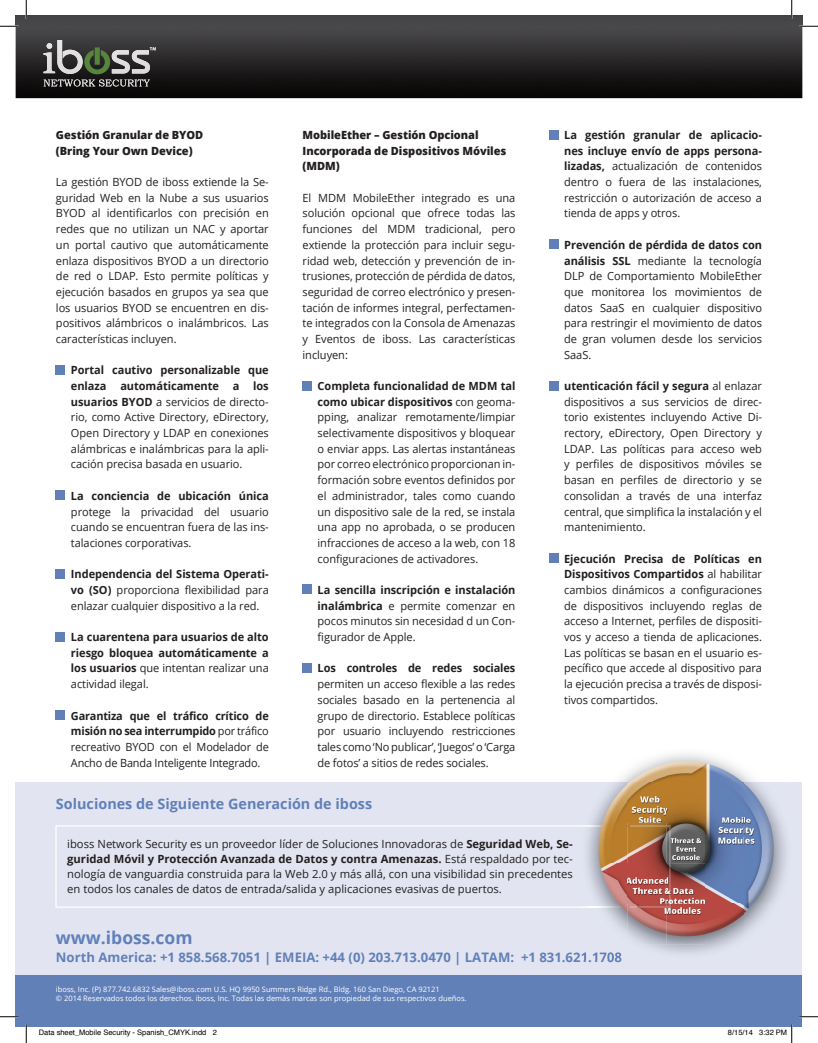
<style>
.page{position:relative;width:818px;height:1043px;background:#fff}
.page>*{position:absolute;margin:0;border:0;box-sizing:border-box;transform-origin:0 0}
.t1{font:700 17.5px "Open Sans";color:#6180b8}
.t2{font:700 14.38px "Open Sans";color:#6180b8}
.t3{font:700 13.12px "Open Sans";color:#6180b8}
.t4{font:11.25px/15.6px "Open Sans";letter-spacing:-.005em;color:#231f20;text-align:justify}
.t5{font:700 11.25px/15.6px "Open Sans";letter-spacing:-.005em;color:#231f20;text-align:justify}
.t6{font:800 11.25px/15.6px "Open Sans";letter-spacing:-.005em;color:#231f20}
.t7{font:7.5px/9px "Open Sans";color:#fff}
.t8{font:7.5px "Helvetica";color:#000}
.s1{font-weight:700}
.s2{font-weight:400}
</style>
<div class="page">
<img style="left:16px;top:16px;width:786px;height:82px">
<div style="left:56px;top:365px;width:9px;height:9px;background:#6180b8"></div>
<div style="left:56px;top:491px;width:9px;height:9px;background:#6180b8"></div>
<div style="left:56px;top:569px;width:9px;height:9px;background:#6180b8"></div>
<div style="left:56px;top:632px;width:9px;height:9px;background:#6180b8"></div>
<div style="left:56px;top:710px;width:9px;height:9px;background:#6180b8"></div>
<div style="left:302px;top:381px;width:9px;height:9px;background:#6180b8"></div>
<div style="left:302px;top:585px;width:9px;height:9px;background:#6180b8"></div>
<div style="left:302px;top:663px;width:9px;height:9px;background:#6180b8"></div>
<div style="left:16px;top:782px;width:786px;height:219px;background:#e2e5f1"></div>
<svg style="left:55px;top:825px;width:525px;height:82px"></svg>
<div style="left:16px;top:975px;width:786px;height:52px;background:#6180b8"></div>
<div style="left:549px;top:130px;width:9px;height:9px;background:#6180b8"></div>
<div style="left:549px;top:240px;width:9px;height:9px;background:#6180b8"></div>
<div style="left:549px;top:381px;width:9px;height:9px;background:#6180b8"></div>
<div style="left:549px;top:553px;width:9px;height:9px;background:#6180b8"></div>
<img style="left:580px;top:831px;width:206px;height:128px">
<img style="left:580px;top:825px;width:8px;height:82px">
<img style="left:580px;top:951px;width:41px;height:8px">
<img style="left:588px;top:753px;width:195px;height:191px">
<img style="left:588px;top:825px;width:41px;height:1px">
<img style="left:629px;top:825px;width:41px;height:82px">
<img style="left:588px;top:906px;width:41px;height:1px">
<img style="left:43px;top:52px;width:1px;height:21px">
<img style="left:57px;top:40px;width:26px;height:3px">
<svg style="left:44px;top:43px;width:112px;height:43px"></svg>
<svg style="left:0;top:25px;width:19px;height:2px"></svg>
<svg style="left:799px;top:25px;width:19px;height:2px"></svg>
<svg style="left:0;top:1015px;width:19px;height:2px"></svg>
<svg style="left:799px;top:1016px;width:19px;height:1px"></svg>
<svg style="left:25px;top:0;width:2px;height:19px"></svg>
<svg style="left:25px;top:1024px;width:2px;height:18px"></svg>
<svg style="left:790px;top:0;width:2px;height:19px"></svg>
<svg style="left:791px;top:1024px;width:1px;height:18px"></svg>
<p class="t6" style="left:302px;top:126px;width:205px">MobileEther – Gestión Opcional<br>Incorporada de Dispositivos Móviles (MDM)</p>
<p class="t4" style="left:302px;top:189px;width:214px">El MDM MobileEther integrado es una solución opcional que ofrece todas las funciones del MDM tradicional, pero extiende la protección para incluir segu&shy;ridad web, detección y prevención de in&shy;trusiones, protección de pérdida de datos, seguridad de correo electrónico y presen&shy;tación de informes integral, perfectamen&shy;te integrados con la Consola de Amenazas y Eventos de iboss. Las características incluyen:</p>
<p class="t4" style="left:317px;top:378px;width:199px"><span class="s1">Completa funcionalidad de MDM tal como ubicar dispositivos</span> con geoma&shy;pping, analizar remotamente/limpiar selectivamente dispositivos y bloquear o enviar apps. Las alertas instantáneas por correo electrónico proporcionan in&shy;formación sobre eventos definidos por el administrador, tales como cuando un dispositivo sale de la red, se instala una app no aprobada, o se producen infracciones de acceso a la web, con 18 configuraciones de activadores.</p>
<p class="t4" style="left:317px;top:582px;width:199px"><span class="s1">La sencilla inscripción e instalación inalámbrica</span> e permite comenzar en pocos minutos sin necesidad d un Con&shy;figurador de Apple.</p>
<p class="t5" style="left:317px;top:660px;width:199px">Los controles de redes sociales</p>
<p class="t4" style="left:317px;top:676px;width:199px">permiten un acceso flexible a las redes sociales basado en la pertenencia al grupo de directorio. Establece políticas por usuario incluyendo restricciones tales como ‘No publicar’, ‘Juegos’ o ‘Carga de fotos’ a sitios de redes sociales.</p>
<p class="t2" style="left:56px;top:794px;width:318px">Soluciones de Siguiente Generación de iboss</p>
<p class="t4" style="left:67px;top:835px;width:507px;line-height:15px">iboss Network Security es un proveedor líder de Soluciones Innovadoras de <span class="s1">Seguridad Web, Se&shy;guridad Móvil y Protección Avanzada de Datos y contra Amenazas.</span> Está respaldado por tec&shy;nología de vanguardia construida para la Web 2.0 y más allá, con una visibilidad sin precedentes en todos los canales de datos de entrada/salida y aplicaciones evasivas de puertos.</p>
<p class="t6" style="left:56px;top:126px;width:149px">Gestión Granular de BYOD (Bring Your Own Device)</p>
<p class="t4" style="left:56px;top:174px;width:214px">La gestión BYOD de iboss extiende la Se&shy;guridad Web en la Nube a sus usuarios BYOD al identificarlos con precisión en redes que no utilizan un NAC y aportar un portal cautivo que automáticamente enlaza dispositivos BYOD a un directorio de red o LDAP. Esto permite políticas y ejecución basados en grupos ya sea que los usuarios BYOD se encuentren en dis&shy;positivos alámbricos o inalámbricos. Las características incluyen.</p>
<p class="t4" style="left:71px;top:362px;width:199px"><span class="s1">Portal cautivo personalizable que enlaza automáticamente a los usuarios BYOD</span> a servicios de directo&shy;rio, como Active Directory, eDirectory, Open Directory y LDAP en conexiones alámbricas e inalámbricas para la apli&shy;cación precisa basada en usuario.</p>
<p class="t5" style="left:71px;top:487px;width:199px">La conciencia de ubicación única</p>
<p class="t4" style="left:71px;top:503px;width:199px">protege la privacidad del usuario cuando se encuentran fuera de las ins&shy;talaciones corporativas.</p>
<p class="t4" style="left:71px;top:566px;width:199px"><span class="s1">Independencia del Sistema Operati&shy;vo (SO)</span> proporciona flexibilidad para enlazar cualquier dispositivo a la red.</p>
<p class="t5" style="left:71px;top:629px;width:199px">La cuarentena para usuarios de alto riesgo bloquea automáticamente a los usuarios <span class="s2">que intentan realizar una actividad ilegal.</span></p>
<p class="t4" style="left:71px;top:707px;width:199px"><span class="s1">Garantiza que el tráfico crítico de misión no sea interrumpido</span> por tráfico recreativo BYOD con el Modelador de Ancho de Banda Inteligente Integrado.</p>
<p class="t4" style="left:564px;top:127px;width:199px"><span class="s1">La gestión granular de aplicacio&shy;nes incluye envío de apps persona&shy;lizadas,</span> actualización de contenidos dentro o fuera de las instalaciones, restricción o autorización de acceso a tienda de apps y otros.</p>
<p class="t4" style="left:564px;top:237px;width:199px"><span class="s1">Prevención de pérdida de datos con análisis SSL</span> mediante la tecnología DLP de Comportamiento MobileEther que monitorea los movimientos de datos SaaS en cualquier dispositivo para restringir el movimiento de datos de gran volumen desde los servicios SaaS.</p>
<p class="t4" style="left:564px;top:378px;width:199px"><span class="s1">utenticación fácil y segura</span> al enlazar dispositivos a sus servicios de direc&shy;torio existentes incluyendo Active Di&shy;rectory, eDirectory, Open Directory y LDAP. Las políticas para acceso web y perfiles de dispositivos móviles se basan en perfiles de directorio y se consolidan a través de una interfaz central, que simplifica la instalación y el mantenimiento.</p>
<p class="t4" style="left:564px;top:550px;width:199px"><span class="s1">Ejecución Precisa de Políticas en Dispositivos Compartidos</span> al habilitar cambios dinámicos a configuraciones de dispositivos incluyendo reglas de acceso a Internet, perfiles de dispositi&shy;vos y acceso a tienda de aplicaciones.<br>Las políticas se basan en el usuario es&shy;pecífico que accede al dispositivo para la ejecución precisa a través de disposi&shy;tivos compartidos.</p>
<h1 class="t1" style="left:56px;top:925px;width:138px">www.iboss.com</h1>
<p class="t3" style="left:56px;top:947px;width:567px">North America: +1 858.568.7051 | EMEIA: +44 (0) 203.713.0470 | LATAM: +1 831.621.1708</p>
<p class="t7" style="left:56px;top:984px;width:412px">iboss, Inc. (P) 877.742.6832 Sales@iboss.com U.S. HQ 9950 Summers Ridge Rd., Bldg. 160 San Diego, CA 92121<br>© 2014 Reservados todos los derechos. iboss, Inc. Todas las demás marcas son propiedad de sus respectivos dueños.</p>
<p class="t8" style="left:39px;top:1027px;width:179px">Data sheet_Mobile Security - Spanish_CMYK.indd 2</p>
<p class="t8" style="left:728px;top:1027px;width:61px">8/15/14 3:32 PM</p>
</div>
